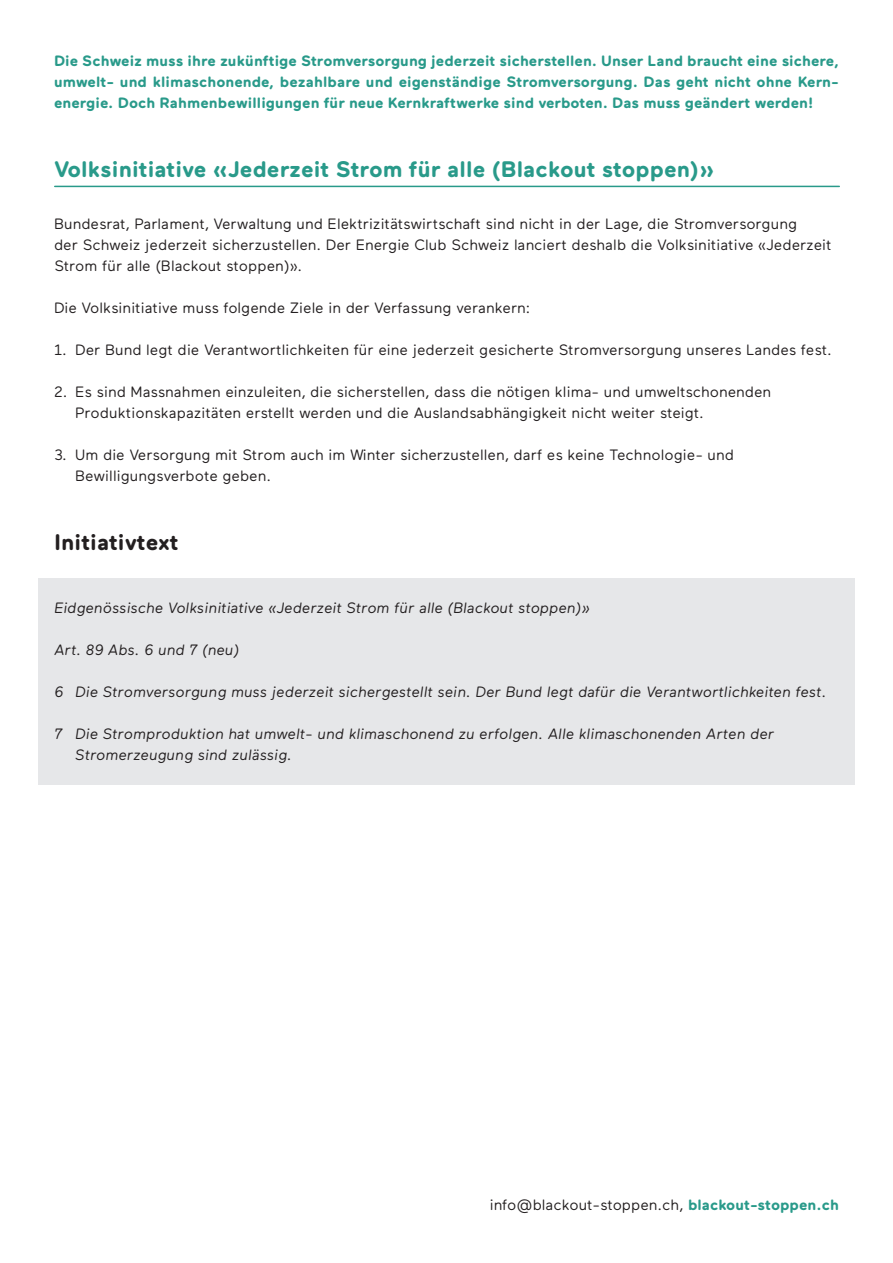
<style>
.page{position:relative;width:893px;height:1263px;background:#fff}
.page>*{position:absolute;margin:0;border:0;box-sizing:border-box;transform-origin:0 0}
.t1{font:700 22.5px "Maax Rounded";color:#299a8a}
.t2{font:700 22.5px "Maax Rounded";color:#231f20}
.t3{font:15px/21px "Maax Rounded";color:#231f20}
.t4{font:italic 15px/21px "Maax Rounded";color:#231f20}
.t5{font:700 15px/21px "Maax Rounded";color:#299a8a;text-align:justify}
.s1{font-weight:700;color:#299a8a}
</style>
<div class="page">
<div style="left:38px;top:579px;width:817px;height:206px;background:#e6e7e9"></div>
<hr style="left:55px;top:186px;width:784px;height:1px;background:#299a8a">
<p class="t5" style="left:54px;top:50px;width:786px">Die Schweiz muss ihre zukünftige Stromversorgung jederzeit sicherstellen. Unser Land braucht eine sichere, umwelt- und klimaschonende, bezahlbare und eigenständige Stromversorgung. Das geht nicht ohne Kern&shy;energie. Doch Rahmenbewilligungen für neue Kernkraftwerke sind verboten. Das muss geändert werden!</p>
<h1 class="t1" style="left:54px;top:155px;width:662px">Volksinitiative «Jederzeit Strom für alle (Blackout stoppen)»</h1>
<p class="t3" style="left:54px;top:213px;width:779px">Bundesrat, Parlament, Verwaltung und Elektrizitätswirtschaft sind nicht in der Lage, die Stromversorgung<br>der Schweiz jederzeit sicherzustellen. Der Energie Club Schweiz lanciert deshalb die Volksinitiative «Jederzeit<br>Strom für alle (Blackout stoppen)».</p>
<p class="t3" style="left:54px;top:297px;width:478px">Die Volksinitiative muss folgende Ziele in der Verfassung verankern:</p>
<p class="t3" style="left:54px;top:339px;width:779px">1. Der Bund legt die Verantwortlichkeiten für eine jederzeit gesicherte Stromversorgung unseres Landes fest.</p>
<p class="t3" style="left:75px;top:381px;width:697px;text-indent:-21px">2. Es sind Massnahmen einzuleiten, die sicherstellen, dass die nötigen klima- und umweltschonenden<br>Produktionskapazitäten erstellt werden und die Auslandsabhängigkeit nicht weiter steigt.</p>
<p class="t3" style="left:75px;top:444px;width:660px;text-indent:-21px">3. Um die Versorgung mit Strom auch im Winter sicherzustellen, darf es keine Technologie- und<br>Bewilligungsverbote geben.</p>
<h1 class="t2" style="left:54px;top:529px;width:126px">Initiativtext</h1>
<p class="t4" style="left:54px;top:597px;width:537px">Eidgenössische Volksinitiative «Jederzeit Strom für alle (Blackout stoppen)»</p>
<p class="t4" style="left:54px;top:639px;width:186px">Art. 89 Abs. 6 und 7 (neu)</p>
<p class="t4" style="left:54px;top:681px;width:774px">6 Die Stromversorgung muss jederzeit sichergestellt sein. Der Bund legt dafür die Verantwortlichkeiten fest.</p>
<p class="t4" style="left:75px;top:723px;width:700px;text-indent:-21px">7 Die Stromproduktion hat umwelt- und klimaschonend zu erfolgen. Alle klimaschonenden Arten der<br>Stromerzeugung sind zulässig.</p>
<p class="t3" style="left:490px;top:1194px;width:351px">info@blackout-stoppen.ch, <span class="s1">blackout-stoppen.ch</span></p>
</div>
